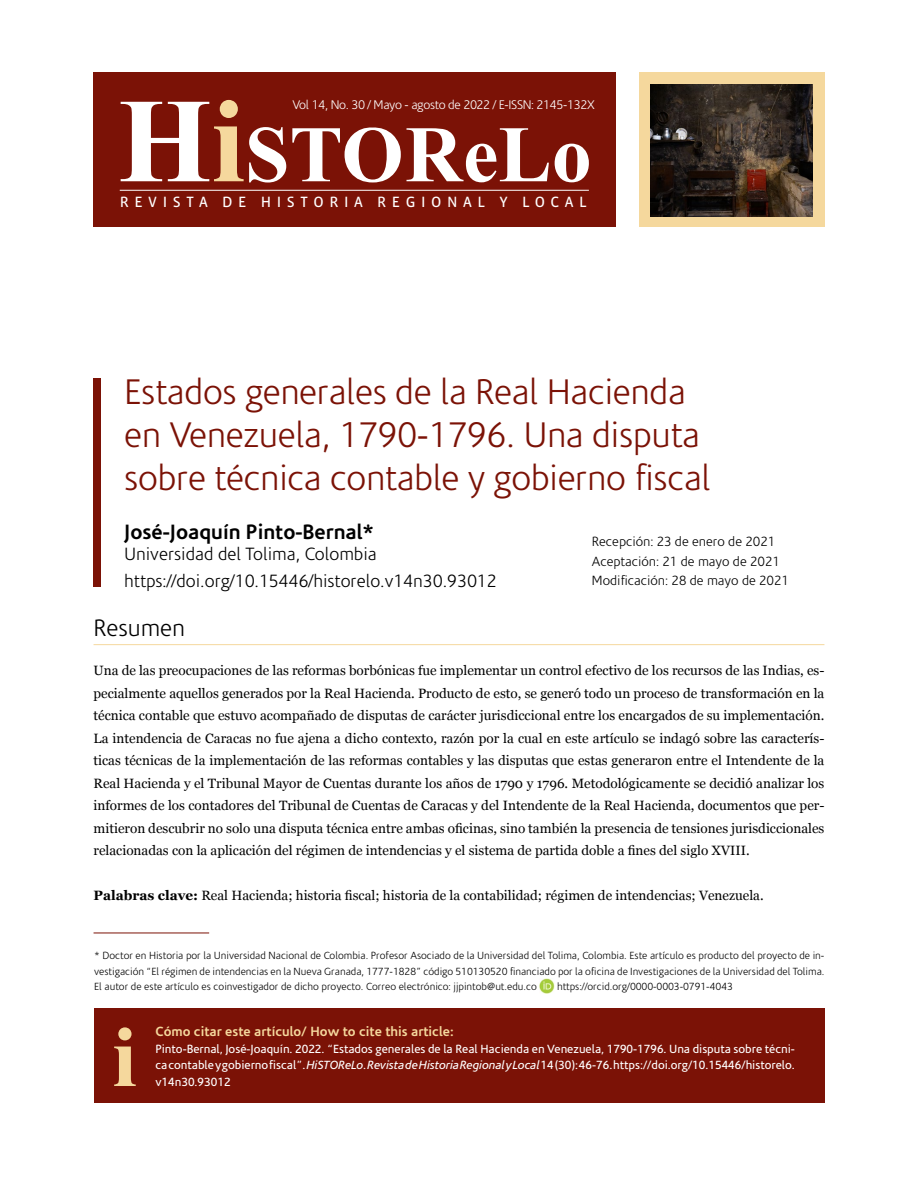
<style>
.page{position:relative;width:918px;height:1188px;background:#fff}
.page>*{position:absolute;margin:0;border:0;box-sizing:border-box;transform-origin:0 0}
.t1{font:300 36px/43.2px "Corisande";letter-spacing:-.01em;color:#7b1206}
.t2{font:300 24px "Corisande";color:#000}
.t3{font:700 21px "Corisande";color:#000}
.t4{font:300 18px/27px "Corisande";color:#000}
.t5{font:15.3px "Vista Sans OT";letter-spacing:.365em;color:#fff}
.t6{font:13.5px/22.5px "Georgia";color:#000;text-align:justify}
.t7{font:300 13.5px/19.5px "Corisande";color:#000}
.t8{font:700 13.5px "Corisande";color:#f5d89d}
.t9{font:300 12.6px "Corisande";letter-spacing:-.025em;color:#fff}
.t10{font:12px/16.5px "Corisande";color:#fff;text-align:justify}
.t11{font:300 10.5px/15.8px "Corisande";color:#000;text-align:justify}
.s1{font-weight:700}
.s2{font-style:italic}
</style>
<div class="page">
<div style="left:94px;top:73px;width:522px;height:154px;background:#7b1206"></div>
<div style="left:639px;top:72px;width:185px;height:155px;background:#f5d89d"></div>
<svg style="left:121px;top:100px;width:468px;height:83px"></svg>
<hr style="left:120px;top:190px;width:469px;height:1px;background:#fff">
<img style="left:651px;top:85px;width:161px;height:131px">
<div style="left:94px;top:1008px;width:730px;height:95px;background:#7b1206"></div>
<div style="left:94px;top:379px;width:7px;height:208px;background:#7b1206"></div>
<svg style="left:114px;top:1027px;width:22px;height:59px"></svg>
<img style="left:539px;top:978px;width:15px;height:15px">
<hr style="left:94px;top:933px;width:115px;height:1px;background:#7b1206">
<hr style="left:94px;top:644px;width:730px;height:1px;background:#f5d89d">
<p class="t9" style="left:292px;top:98px;width:304px">Vol 14, No. 30 / Mayo - agosto de 2022 / E-ISSN: 2145-132X</p>
<p class="t5" style="left:120px;top:194px;width:469px">REVISTA DE HISTORIA REGIONAL Y LOCAL</p>
<h1 class="t1" style="left:124px;top:371px;width:588px">Estados generales de la Real Hacienda en Venezuela, 1790-1796. Una disputa sobre técnica contable y gobierno fiscal</h1>
<h3 class="t3" style="left:124px;top:519px;width:251px">José-Joaquín Pinto-Bernal*</h3>
<h3 class="t4" style="left:124px;top:541px;width:374px">Universidad del Tolima, Colombia https://doi.org/10.15446/historelo.v14n30.93012</h3>
<p class="t7" style="left:592px;top:532px;width:198px">Recepción: 23 de enero de 2021<br>Aceptación: 21 de mayo de 2021<br>Modificación: 28 de mayo de 2021</p>
<h2 class="t2" style="left:94px;top:615px;width:93px">Resumen</h2>
<p class="t6" style="left:94px;top:659px;width:732px">Una de las preocupaciones de las reformas borbónicas fue implementar un control efectivo de los recursos de las Indias, es&shy;pecialmente aquellos generados por la Real Hacienda. Producto de esto, se generó todo un proceso de transformación en la técnica contable que estuvo acompañado de disputas de carácter jurisdiccional entre los encargados de su implementación.<br>La intendencia de Caracas no fue ajena a dicho contexto, razón por la cual en este artículo se indagó sobre las caracterís&shy;ticas técnicas de la implementación de las reformas contables y las disputas que estas generaron entre el Intendente de la Real Hacienda y el Tribunal Mayor de Cuentas durante los años de 1790 y 1796. Metodológicamente se decidió analizar los informes de los contadores del Tribunal de Cuentas de Caracas y del Intendente de la Real Hacienda, documentos que per&shy;mitieron descubrir no solo una disputa técnica entre ambas oficinas, sino también la presencia de tensiones jurisdiccionales relacionadas con la aplicación del régimen de intendencias y el sistema de partida doble a fines del siglo XVIII.</p>
<p class="t6" style="left:94px;top:884px;width:672px"><span class="s1">Palabras clave:</span> Real Hacienda; historia fiscal; historia de la contabilidad; régimen de intendencias; Venezuela.</p>
<p class="t11" style="left:94px;top:948px;width:732px">* Doctor en Historia por la Universidad Nacional de Colombia. Profesor Asociado de la Universidad del Tolima, Colombia. Este artículo es producto del proyecto de in&shy;vestigación “El régimen de intendencias en la Nueva Granada, 1777-1828” código 510130520 financiado por la oficina de Investigaciones de la Universidad del Tolima.<br>El autor de este artículo es coinvestigador de dicho proyecto. Correo electrónico: jjpintob@ut.edu.co</p>
<p class="t11" style="left:557px;top:979px;width:177px">https://orcid.org/0000-0003-0791-4043</p>
<p class="t8" style="left:155px;top:1024px;width:300px">Cómo citar este artículo/ How to cite this article:</p>
<p class="t10" style="left:155px;top:1040px;width:641px">Pinto-Bernal, José-Joaquín. 2022. “Estados generales de la Real Hacienda en Venezuela, 1790-1796. Una disputa sobre técni&shy;ca contable y gobierno fiscal”. <span class="s2">HiSTOReLo. Revista de Historia Regional y Local</span> 14 (30): 46-76. https://doi.org/10.15446/historelo. v14n30.93012</p>
</div>
